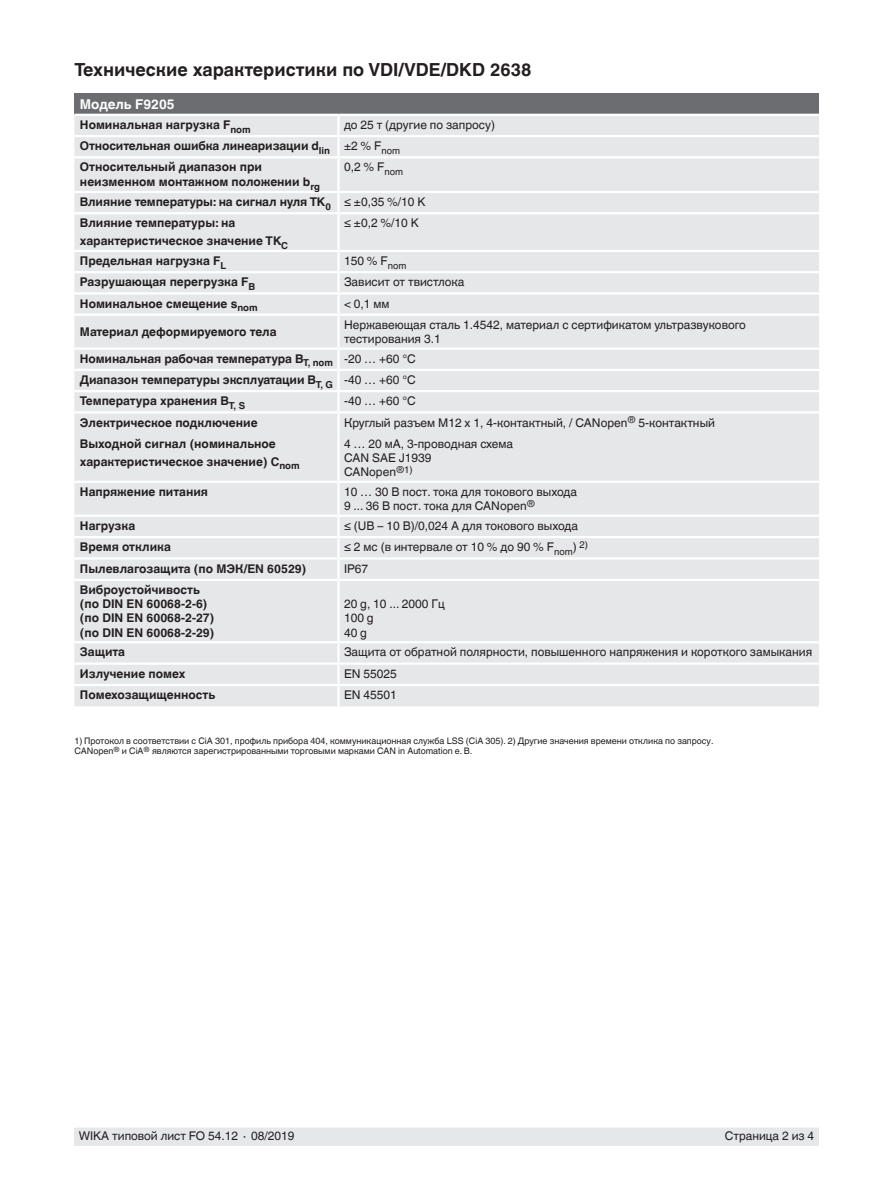
<style>
.page{position:relative;width:893px;height:1188px;background:#fff}
.page>*{position:absolute;margin:0;border:0;box-sizing:border-box;transform-origin:0 0}
.t1{font:700 18px "Helvetica World";color:#231f20}
.t2{font:700 13.5px "Helvetica World";color:#fff}
.t3{font:700 12px/21.3px "Helvetica World";color:#231f20}
.t4{font:12px/14.2px "Helvetica World";color:#231f20}
.t5{font:9px/10.5px "Helvetica World";color:#231f20}
.s1{font-weight:400}
</style>
<div class="page">
<div style="left:74px;top:1128px;width:745px;height:17px;background:#e6e7e9"></div>
<div style="left:74px;top:94px;width:745px;height:21px;background:#6c6d70"></div>
<div style="left:74px;top:116px;width:745px;height:590px;background:#e6e7e9"></div>
<hr style="left:74px;top:114px;width:264px;height:2px;background:#fff">
<hr style="left:338px;top:114px;width:481px;height:2px;background:#fff">
<hr style="left:337px;top:116px;width:3px;height:19px;background:#fff">
<hr style="left:74px;top:135px;width:264px;height:2px;background:#fff">
<hr style="left:338px;top:135px;width:481px;height:2px;background:#fff">
<hr style="left:337px;top:137px;width:3px;height:19px;background:#fff">
<hr style="left:74px;top:156px;width:264px;height:2px;background:#fff">
<hr style="left:338px;top:156px;width:481px;height:2px;background:#fff">
<hr style="left:337px;top:158px;width:3px;height:33px;background:#fff">
<hr style="left:74px;top:191px;width:264px;height:2px;background:#fff">
<hr style="left:338px;top:191px;width:481px;height:2px;background:#fff">
<hr style="left:337px;top:193px;width:3px;height:19px;background:#fff">
<hr style="left:74px;top:212px;width:264px;height:2px;background:#fff">
<hr style="left:338px;top:212px;width:481px;height:2px;background:#fff">
<hr style="left:337px;top:214px;width:3px;height:36px;background:#fff">
<hr style="left:74px;top:250px;width:264px;height:2px;background:#fff">
<hr style="left:338px;top:250px;width:481px;height:2px;background:#fff">
<hr style="left:337px;top:252px;width:3px;height:19px;background:#fff">
<hr style="left:74px;top:271px;width:264px;height:2px;background:#fff">
<hr style="left:338px;top:271px;width:481px;height:2px;background:#fff">
<hr style="left:337px;top:273px;width:3px;height:19px;background:#fff">
<hr style="left:74px;top:292px;width:264px;height:3px;background:#fff">
<hr style="left:338px;top:292px;width:481px;height:3px;background:#fff">
<hr style="left:337px;top:295px;width:3px;height:19px;background:#fff">
<hr style="left:74px;top:314px;width:264px;height:2px;background:#fff">
<hr style="left:338px;top:314px;width:481px;height:2px;background:#fff">
<hr style="left:337px;top:316px;width:3px;height:31px;background:#fff">
<hr style="left:74px;top:347px;width:264px;height:3px;background:#fff">
<hr style="left:338px;top:347px;width:481px;height:3px;background:#fff">
<hr style="left:337px;top:350px;width:3px;height:19px;background:#fff">
<hr style="left:74px;top:369px;width:264px;height:2px;background:#fff">
<hr style="left:338px;top:369px;width:481px;height:2px;background:#fff">
<hr style="left:337px;top:371px;width:3px;height:19px;background:#fff">
<hr style="left:74px;top:390px;width:264px;height:2px;background:#fff">
<hr style="left:338px;top:390px;width:481px;height:2px;background:#fff">
<hr style="left:337px;top:392px;width:3px;height:19px;background:#fff">
<hr style="left:74px;top:411px;width:264px;height:3px;background:#fff">
<hr style="left:338px;top:411px;width:481px;height:3px;background:#fff">
<hr style="left:337px;top:414px;width:3px;height:20px;background:#fff">
<hr style="left:337px;top:434px;width:3px;height:47px;background:#fff">
<hr style="left:74px;top:481px;width:264px;height:2px;background:#fff">
<hr style="left:338px;top:481px;width:481px;height:2px;background:#fff">
<hr style="left:337px;top:483px;width:3px;height:32px;background:#fff">
<hr style="left:74px;top:515px;width:264px;height:2px;background:#fff">
<hr style="left:338px;top:515px;width:481px;height:2px;background:#fff">
<hr style="left:337px;top:517px;width:3px;height:19px;background:#fff">
<hr style="left:74px;top:536px;width:264px;height:2px;background:#fff">
<hr style="left:338px;top:536px;width:481px;height:2px;background:#fff">
<hr style="left:337px;top:538px;width:3px;height:19px;background:#fff">
<hr style="left:74px;top:557px;width:264px;height:3px;background:#fff">
<hr style="left:338px;top:557px;width:481px;height:3px;background:#fff">
<hr style="left:337px;top:560px;width:3px;height:19px;background:#fff">
<hr style="left:74px;top:579px;width:264px;height:2px;background:#fff">
<hr style="left:338px;top:579px;width:481px;height:2px;background:#fff">
<hr style="left:337px;top:581px;width:3px;height:60px;background:#fff">
<hr style="left:74px;top:641px;width:264px;height:2px;background:#fff">
<hr style="left:338px;top:641px;width:481px;height:2px;background:#fff">
<hr style="left:337px;top:643px;width:3px;height:20px;background:#fff">
<hr style="left:74px;top:663px;width:264px;height:2px;background:#fff">
<hr style="left:338px;top:663px;width:481px;height:2px;background:#fff">
<hr style="left:337px;top:665px;width:3px;height:19px;background:#fff">
<hr style="left:74px;top:684px;width:264px;height:2px;background:#fff">
<hr style="left:338px;top:684px;width:481px;height:2px;background:#fff">
<hr style="left:337px;top:686px;width:3px;height:20px;background:#fff">
<h1 class="t1" style="left:74px;top:60px;width:459px">Технические характеристики по VDI/VDE/DKD 2638</h1>
<p class="t2" style="left:80px;top:96px;width:96px">Модель F9205</p>
<p class="t3" style="left:80px;top:114px;width:172px">Номинальная нагрузка F<sub>nom</sub></p>
<p class="t3" style="left:80px;top:114px;width:417px;text-indent:264px"><span class="s1">до 25 т (другие по запросу)<br></span>Относительная ошибка линеаризации d<sub>lin</sub> <span class="s1">±2 % F</span><sub>nom<br></sub>Относительный диапазон при</p>
<p class="t3" style="left:80px;top:172px;width:242px">неизменном монтажном положении b<sub>rg</sub></p>
<p class="t4" style="left:344px;top:160px;width:61px">0,2 % F<sub>nom</sub></p>
<p class="t3" style="left:80px;top:191px;width:347px">Влияние температуры: на сигнал нуля TK<sub>0</sub> <span class="s1">≤ ±0,35 %/10 K<br></span>Влияние температуры: на</p>
<p class="t3" style="left:80px;top:231px;width:210px">характеристическое значение TK<sub>C</sub></p>
<p class="t4" style="left:344px;top:216px;width:76px">≤ ±0,2 %/10 K</p>
<p class="t3" style="left:80px;top:250px;width:148px">Предельная нагрузка F<sub>L</sub></p>
<p class="t4" style="left:344px;top:254px;width:64px">150 % F<sub>nom</sub></p>
<p class="t3" style="left:80px;top:272px;width:177px">Разрушающая перегрузка F<sub>B</sub></p>
<p class="t4" style="left:344px;top:275px;width:122px">Зависит от твистлока</p>
<p class="t3" style="left:80px;top:293px;width:179px">Номинальное смещение s<sub>nom</sub></p>
<p class="t4" style="left:344px;top:296px;width:47px">&lt; 0,1 мм</p>
<p class="t3" style="left:80px;top:321px;width:198px">Материал деформируемого тела</p>
<p class="t4" style="left:344px;top:318px;width:403px">Нержавеющая сталь 1.4542, материал с сертификатом ультразвукового тестирования 3.1</p>
<p class="t3" style="left:80px;top:348px;width:338px;text-align:justify">Номинальная рабочая температура B<sub>T,</sub> <sub>nom</sub> <span class="s1">-20 … +60 °C </span>Диапазон температуры эксплуатации B<sub>T,</sub> <sub>G</sub> <span class="s1">-40 … +60 °C </span>Температура хранения B<sub>T,</sub> <sub>S</sub></p>
<p class="t4" style="left:344px;top:394px;width:73px">-40 … +60 °C</p>
<p class="t3" style="left:80px;top:412px;width:179px">Электрическое подключение</p>
<p class="t4" style="left:344px;top:415px;width:372px">Круглый разъем M12 x 1, 4-контактный, / CANopen<sup>®</sup> 5-контактный</p>
<p class="t3" style="left:80px;top:435px;width:221px;line-height:18px">Выходной сигнал (номинальное характеристическое значение) C<sub>nom</sub></p>
<p class="t4" style="left:344px;top:437px;width:171px">4 … 20 мА, 3-проводная схема<br>CAN SAE J1939<br>CANopen<sup>®1)</sup></p>
<p class="t3" style="left:80px;top:481px;width:130px">Напряжение питания</p>
<p class="t4" style="left:344px;top:485px;width:235px">10 … 30 В пост. тока для токового выхода<br>9 ... 36 В пост. тока для CANopen<sup>®</sup></p>
<p class="t3" style="left:80px;top:515px;width:57px">Нагрузка</p>
<p class="t4" style="left:344px;top:519px;width:236px">≤ (UB – 10 В)/0,024 A для токового выхода</p>
<p class="t3" style="left:80px;top:536px;width:93px">Время отклика</p>
<p class="t4" style="left:344px;top:540px;width:246px">≤ 2 мс (в интервале от 10 % до 90 % F<sub>nom</sub>) <sup>2)</sup></p>
<p class="t3" style="left:80px;top:558px;width:228px">Пылевлагозащита (по МЭК/EN 60529)</p>
<p class="t4" style="left:344px;top:561px;width:26px">IP67</p>
<p class="t3" style="left:80px;top:583px;width:136px;line-height:14.2px">Виброустойчивость (по DIN EN 60068-2-6) (по DIN EN 60068-2-27) (по DIN EN 60068-2-29)</p>
<p class="t4" style="left:344px;top:597px;width:102px">20 g, 10 ... 2000 Гц<br>100 g<br>40 g</p>
<p class="t3" style="left:80px;top:642px;width:47px">Защита</p>
<p class="t4" style="left:344px;top:645px;width:470px">Защита от обратной полярности, повышенного напряжения и короткого замыкания</p>
<p class="t3" style="left:80px;top:663px;width:107px">Излучение помех</p>
<p class="t4" style="left:344px;top:666px;width:54px">EN 55025</p>
<p class="t3" style="left:80px;top:684px;width:137px">Помехозащищенность</p>
<p class="t4" style="left:344px;top:688px;width:54px">EN 45501</p>
<p class="t5" style="left:74px;top:735px;width:641px">1) Протокол в соответствии с CiA 301, профиль прибора 404, коммуникационная служба LSS (CiA 305). 2) Другие значения времени отклика по запросу.<br>CANopen<sup>®</sup> и CiA<sup>®</sup> являются зарегистрированными торговыми марками CAN in Automation e. В.</p>
<p class="t4" style="left:79px;top:1129px;width:217px">WIKA типовой лист FO 54.12 ∙ 08/2019</p>
<p class="t4" style="left:725px;top:1129px;width:91px">Страница 2 из 4</p>
</div>
